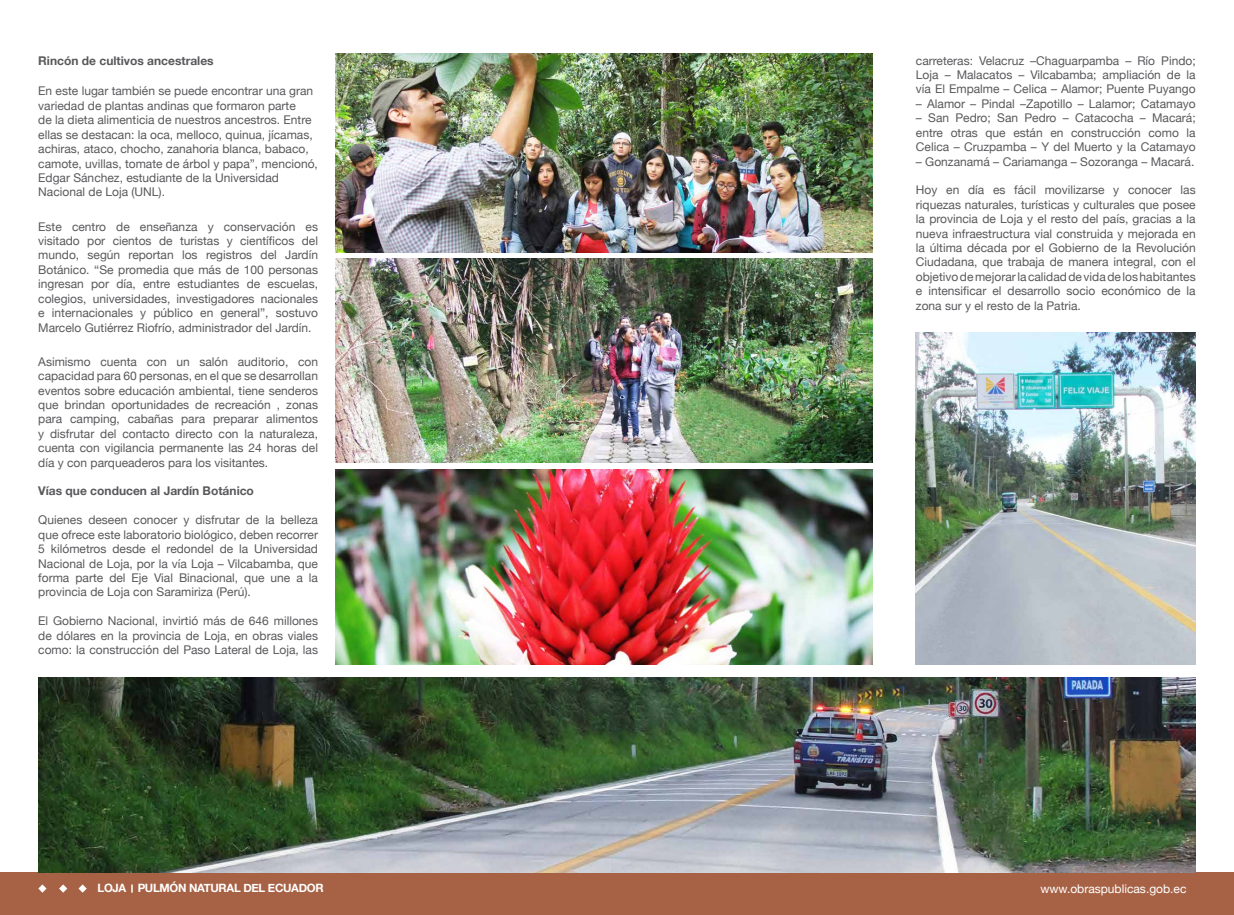
<style>
.page{position:relative;width:1234px;height:915px;background:#fff}
.page>*{position:absolute;margin:0;border:0;box-sizing:border-box;transform-origin:0 0}
.t1{font:12px/14.4px "Helvetica Neue";color:#59595c;text-align:justify}
.t2{font:700 12px "Helvetica Neue";color:#59595c}
.t3{font:12px "Helvetica Neue";color:#fff}
.t4{font:700 11.48px "Helvetica Neue";letter-spacing:-.025em;color:#fff}
</style>
<div class="page">
<div style="left:0;top:871px;width:1233px;height:43px;background:#a76245"></div>
<svg style="left:38px;top:884px;width:9px;height:8px"></svg>
<svg style="left:59px;top:884px;width:8px;height:8px"></svg>
<svg style="left:78px;top:884px;width:9px;height:8px"></svg>
<svg style="left:131px;top:884px;width:2px;height:8px"></svg>
<img style="left:336px;top:53px;width:536px;height:199px">
<img style="left:336px;top:258px;width:536px;height:204px">
<img style="left:336px;top:469px;width:536px;height:195px">
<img style="left:38px;top:677px;width:1157px;height:195px">
<img style="left:915px;top:332px;width:280px;height:332px">
<p class="t2" style="left:38px;top:50px;width:177px">Rincón de cultivos ancestrales</p>
<p class="t1" style="left:38px;top:83px;width:281px;text-align:left">En este lugar también se puede encontrar una gran variedad de plantas andinas que formaron parte<br>de la dieta alimenticia de nuestros ancestros. Entre ellas se destacan: la oca, melloco, quinua, jícamas, achiras, ataco, chocho, zanahoria blanca, babaco, camote, uvillas, tomate de árbol y papa”, mencionó, Edgar Sánchez, estudiante de la Universidad Nacional de Loja (UNL).</p>
<p class="t1" style="left:38px;top:218px;width:281px">Este centro de enseñanza y conservación es visitado por cientos de turistas y científicos del mundo, según reportan los registros del Jardín Botánico. “Se promedia que más de 100 personas ingresan por día, entre estudiantes de escuelas, colegios, universidades, investigadores nacionales e internacionales y público en general”, sostuvo Marcelo Gutiérrez Riofrío, administrador del Jardín.</p>
<p class="t1" style="left:38px;top:353px;width:281px">Asimismo cuenta con un salón auditorio, con capacidad para 60 personas, en el que se desarrollan eventos sobre educación ambiental, tiene senderos que brindan oportunidades de recreación , zonas para camping, cabañas para preparar alimentos y disfrutar del contacto directo con la naturaleza, cuenta con vigilancia permanente las 24 horas del día y con parqueaderos para los visitantes.</p>
<p class="t2" style="left:38px;top:480px;width:217px">Vías que conducen al Jardín Botánico</p>
<p class="t1" style="left:38px;top:511px;width:281px">Quienes deseen conocer y disfrutar de la belleza que ofrece este laboratorio biológico, deben recorrer 5 kilómetros desde el redondel de la Universidad Nacional de Loja, por la vía Loja – Vilcabamba, que forma parte del Eje Vial Binacional, que une a la provincia de Loja con Saramiriza (Perú).</p>
<p class="t1" style="left:38px;top:612px;width:281px">El Gobierno Nacional, invirtió más de 646 millones de dólares en la provincia de Loja, en obras viales como: la construcción del Paso Lateral de Loja, las</p>
<p class="t1" style="left:915px;top:52px;width:281px">carreteras: Velacruz –Chaguarpamba – Río Pindo; Loja – Malacatos – Vilcabamba; ampliación de la vía El Empalme – Celica – Alamor; Puente Puyango</p>
<p class="t1" style="left:915px;top:95px;width:281px">– Alamor – Pindal –Zapotillo – Lalamor; Catamayo</p>
<p class="t1" style="left:915px;top:110px;width:281px">– San Pedro; San Pedro – Catacocha – Macará; entre otras que están en construcción como la Celica – Cruzpamba – Y del Muerto y la Catamayo</p>
<p class="t1" style="left:915px;top:153px;width:280px">– Gonzanamá – Cariamanga – Sozoranga – Macará.</p>
<p class="t1" style="left:915px;top:182px;width:281px">Hoy en día es fácil movilizarse y conocer las riquezas naturales, turísticas y culturales que posee la provincia de Loja y el resto del país, gracias a la nueva infraestructura vial construida y mejorada en la última década por el Gobierno de la Revolución Ciudadana, que trabaja de manera integral, con el objetivo de mejorar la calidad de vida de los habitantes e intensificar el desarrollo socio económico de la zona sur y el resto de la Patria.</p>
<p class="t4" style="left:98px;top:877px;width:227px">LOJA PULMÓN NATURAL DEL ECUADOR</p>
<p class="t3" style="left:1040px;top:877px;width:147px">www.obraspublicas.gob.ec</p>
</div>
